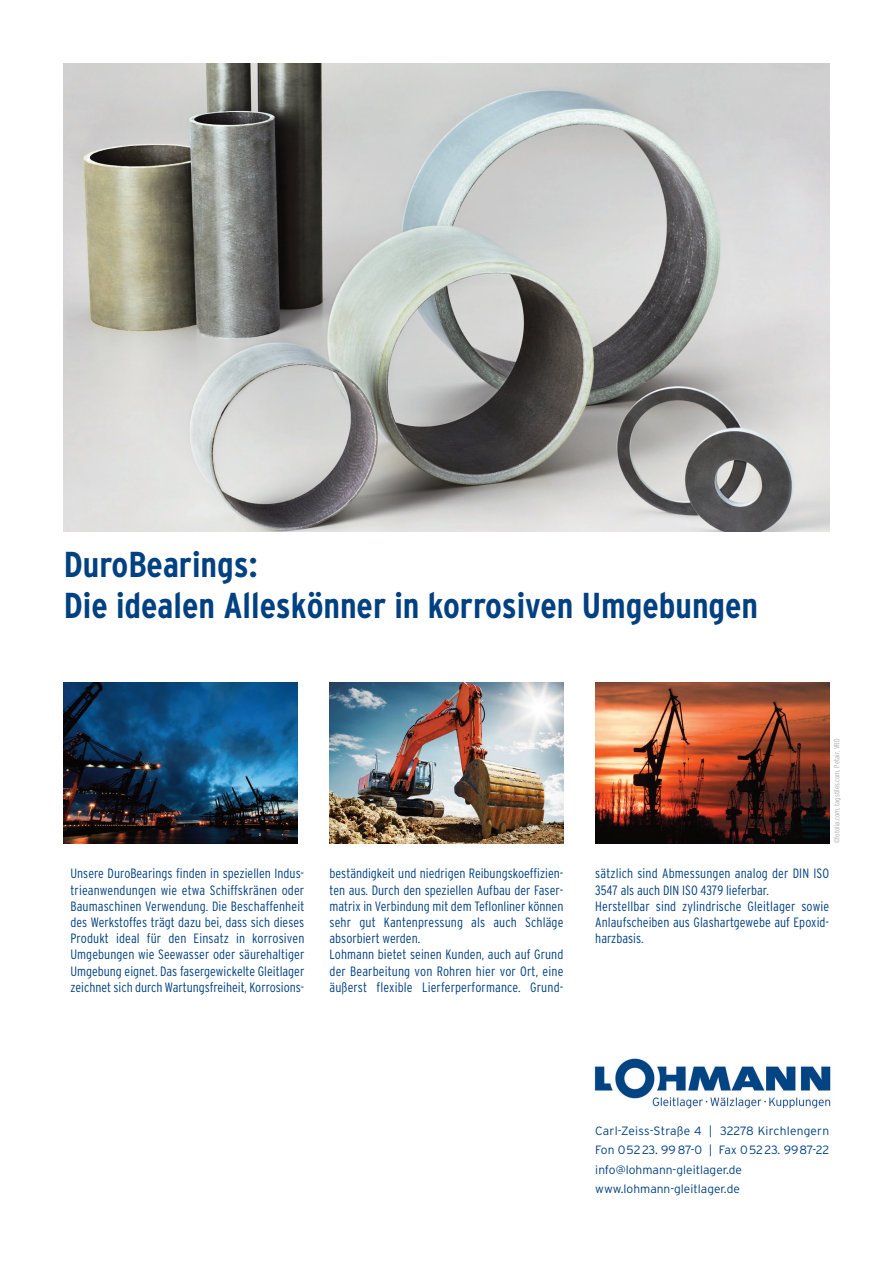
<style>
.page{position:relative;width:893px;height:1263px;background:#fff}
.page>*{position:absolute;margin:0;border:0;box-sizing:border-box;transform-origin:0 0}
.t1{font:700 condensed 36px/40.5px "Interstate";color:#014081}
.t2{font:300 condensed 13.5px/16.2px "Interstate";color:#014081}
.t3{font:300 12px/19.5px "Interstate";color:#014081}
.t4{font:300 condensed 7.5px "Interstate";color:#a8a9ad}
</style>
<div class="page">
<img style="left:64px;top:682px;width:234px;height:162px">
<img style="left:330px;top:682px;width:233px;height:162px">
<img style="left:64px;top:64px;width:765px;height:467px">
<img style="left:595px;top:682px;width:234px;height:162px">
<img style="left:594px;top:1058px;width:237px;height:51px">
<h1 class="t1" style="left:64px;top:547px;width:696px">DuroBearings:<br>Die idealen Alleskönner in korrosiven Umgebungen</h1>
<p class="t4" style="left:834px;top:843px;width:106px;rotate:-90deg">©fotolia.com, tagstiles.com, Petair, VRD</p>
<p class="t2" style="left:70px;top:866px;width:235px;text-align:justify">Unsere DuroBearings finden in speziellen Indus&shy;trieanwendungen wie etwa Schiffskränen oder Baumaschinen Verwendung. Die Beschaffenheit des Werkstoffes trägt dazu bei, dass sich dieses Produkt ideal für den Einsatz in korrosiven Umgebungen wie Seewasser oder säurehaltiger Umgebung eignet. Das fasergewickelte Gleitlager zeichnet sich durch Wartungsfreiheit, Korrosions-</p>
<p class="t2" style="left:330px;top:866px;width:235px">beständigkeit und niedrigen Reibungskoeffizien&shy;ten aus. Durch den speziellen Aufbau der Faser&shy;matrix in Verbindung mit dem Teflonliner können sehr gut Kantenpressung als auch Schläge absorbiert werden.<br>Lohmann bietet seinen Kunden, auch auf Grund der Bearbeitung von Rohren hier vor Ort, eine äußerst flexible Lierferperformance. Grund-</p>
<p class="t2" style="left:595px;top:866px;width:235px">sätzlich sind Abmessungen analog der DIN ISO 3547 als auch DIN ISO 4379 lieferbar.<br>Herstellbar sind zylindrische Gleitlager sowie Anlaufscheiben aus Glashartgewebe auf Epoxid&shy;harzbasis.</p>
<p class="t3" style="left:595px;top:1122px;width:235px">Carl-Zeiss-Straße 4 | 32278 Kirchlengern Fon 052 23. 99 87-0 | Fax 052 23. 9987-22 info@lohmann-gleitlager.de www.lohmann-gleitlager.de</p>
</div>
